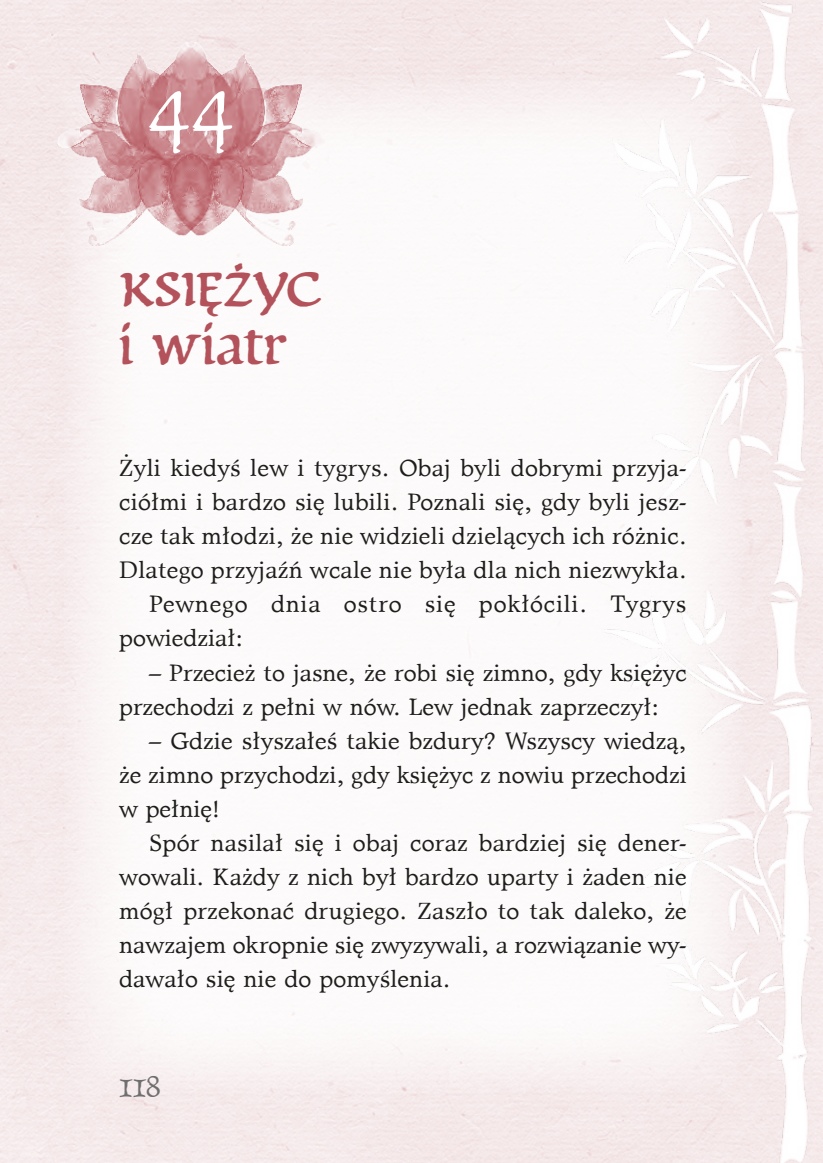
<style>
.page{position:relative;width:823px;height:1163px;background:#fff}
.page>*{position:absolute;margin:0;border:0;box-sizing:border-box;transform-origin:0 0}
.t1{font:72px "Schrift EFN";color:#fff}
.t2{font:700 46px/58px "Schrift EFN";color:#b3525a}
.t3{font:28px "Schrift EFN";color:#706f6f}
.t4{font:24px/34px "Matt Antique EU";letter-spacing:.01em;color:#1d1d1b;text-align:justify}
.t5{font:24px "Matt Antique EU";letter-spacing:.03em;color:#1d1d1b}
</style>
<div class="page">
<img style="left:589px;top:0;width:232px;height:1162px">
<img style="left:58px;top:42px;width:266px;height:203px">
<h1 class="t1" style="left:147px;top:66px;width:88px">44</h1>
<h2 class="t2" style="left:119px;top:263px;width:204px">KSIĘŻYC i wiatr</h2>
<p class="t4" style="left:119px;top:451px;width:568px">Żyli kiedyś lew i tygrys. Obaj byli dobrymi przyja-</p>
<p class="t4" style="left:119px;top:485px;width:568px">ciółmi i bardzo się lubili. Poznali się, gdy byli jesz-</p>
<p class="t4" style="left:119px;top:519px;width:568px">cze tak młodzi, że nie widzieli dzielących ich różnic.</p>
<p class="t4" style="left:119px;top:553px;width:568px">Dlatego przyjaźń wcale nie była dla nich niezwykła.</p>
<p class="t5" style="left:149px;top:589px;width:538px">Pewnego dnia ostro się pokłócili. Tygrys</p>
<p class="t4" style="left:119px;top:621px;width:125px">powiedział:</p>
<p class="t4" style="left:119px;top:655px;width:568px;text-indent:30px">– Przecież to jasne, że robi się zimno, gdy księżyc przechodzi z pełni w nów. Lew jednak zaprzeczył:</p>
<p class="t4" style="left:119px;top:723px;width:568px;text-indent:30px">– Gdzie słyszałeś takie bzdury? Wszyscy wiedzą, że zimno przychodzi, gdy księżyc z nowiu przechodzi w pełnię!</p>
<p class="t4" style="left:119px;top:825px;width:569px;text-indent:30px">Spór nasilał się i obaj coraz bardziej się dener&shy;wowali. Każdy z nich był bardzo uparty i żaden nie mógł przekonać drugiego. Zaszło to tak daleko, że nawzajem okropnie się zwyzywali, a rozwiązanie wy&shy;dawało się nie do pomyślenia.</p>
<p class="t3" style="left:119px;top:1069px;width:43px">118</p>
</div>
